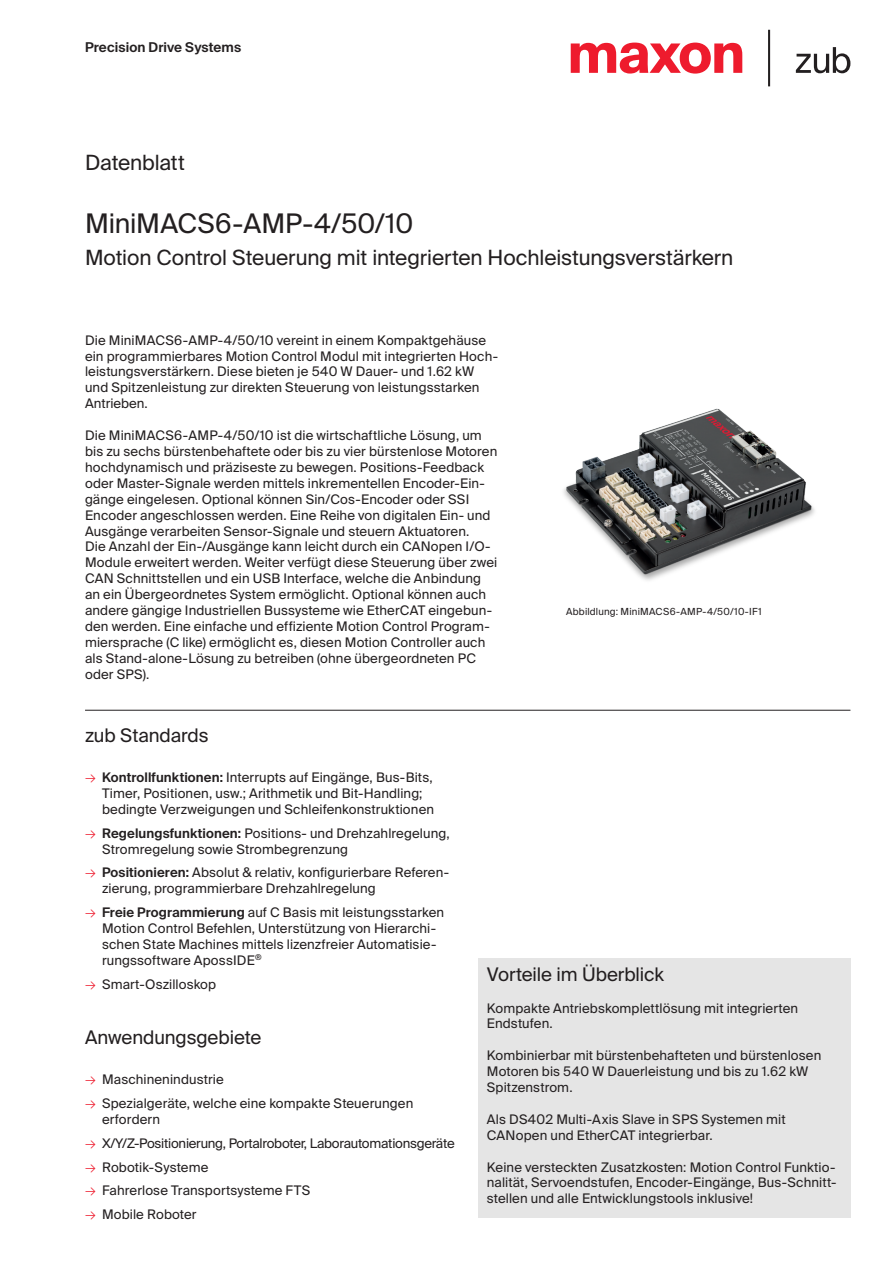
<style>
.page{position:relative;width:893px;height:1263px;background:#fff}
.page>*{position:absolute;margin:0;border:0;box-sizing:border-box;transform-origin:0 0}
.t1{font:27px "Suisse Intl";letter-spacing:-.005em;color:#231f20}
.t2{font:21px "Suisse Intl";letter-spacing:-.005em;color:#231f20}
.t3{font:18.75px "Suisse Intl";letter-spacing:-.005em;color:#231f20}
.t4{font:600 13.5px "Suisse Intl";letter-spacing:.005em;color:#231f20}
.t5{font:13.2px/15.9px "Suisse Intl";letter-spacing:.01em;color:#231f20}
.t6{font:13.2px "Suisse Intl";letter-spacing:-.02em;color:#231f20}
.t7{font:9.75px "Suisse Intl";letter-spacing:.02em;color:#231f20}
.s1{font-weight:300;color:#ee1b2d}
.s2{font-weight:600}
</style>
<div class="page">
<svg style="left:571px;top:43px;width:171px;height:31px"></svg>
<svg style="left:768px;top:30px;width:82px;height:56px"></svg>
<img style="left:563px;top:408px;width:252px;height:173px">
<div style="left:478px;top:958px;width:372px;height:259px;background:#e5e5e5"></div>
<hr style="left:85px;top:710px;width:765px;height:1px;background:#231f20">
<p class="t4" style="left:85px;top:40px;width:158px">Precision Drive Systems</p>
<h2 class="t2" style="left:85px;top:150px;width:101px">Datenblatt</h2>
<h1 class="t1" style="left:85px;top:208px;width:330px">MiniMACS6-AMP-4/50/10</h1>
<h2 class="t2" style="left:85px;top:246px;width:650px">Motion Control Steuerung mit integrierten Hochleistungsverstärkern</h2>
<p class="t5" style="left:85px;top:332px;width:414px">Die MiniMACS6-AMP-4/50/10 vereint in einem Kompaktgehäuse ein programmierbares Motion Control Modul mit integrierten Hoch&shy;leistungsverstärkern. Diese bieten je 540 W Dauer- und 1.62 kW und Spitzenleistung zur direkten Steuerung von leistungsstarken Antrieben.</p>
<p class="t5" style="left:85px;top:428px;width:414px">Die MiniMACS6-AMP-4/50/10 ist die wirtschaftliche Lösung, um bis zu sechs bürstenbehaftete oder bis zu vier bürstenlose Motoren hochdynamisch und präziseste zu bewegen. Positions-Feedback oder Master-Signale werden mittels inkrementellen Encoder-Ein&shy;gänge eingelesen. Optional können Sin/Cos-Encoder oder SSI Encoder angeschlossen werden. Eine Reihe von digitalen Ein- und Ausgänge verarbeiten Sensor-Signale und steuern Aktuatoren.<br>Die Anzahl der Ein-/Ausgänge kann leicht durch ein CANopen I/O-Module erweitert werden. Weiter verfügt diese Steuerung über zwei CAN Schnittstellen und ein USB Interface, welche die Anbindung an ein Übergeordnetes System ermöglicht. Optional können auch andere gängige Industriellen Bussysteme wie EtherCAT eingebun&shy;den werden. Eine einfache und effiziente Motion Control Program&shy;miersprache (C like) ermöglicht es, diesen Motion Controller auch als Stand-alone-Lösung zu betreiben (ohne übergeordneten PC oder SPS).</p>
<p class="t7" style="left:566px;top:606px;width:197px">Abbildlung: MiniMACS6-AMP-4/50/10-IF1</p>
<h3 class="t3" style="left:85px;top:725px;width:125px">zub Standards</h3>
<p class="t5" style="left:102px;top:769px;width:334px;text-indent:-17px"><span class="s1">→</span> <span class="s2">Kontrollfunktionen:</span> Interrupts auf Eingänge, Bus-Bits,<br>Timer, Positionen, usw.; Arithmetik und Bit-Handling; bedingte Verzweigungen und Schleifenkonstruktionen</p>
<p class="t5" style="left:102px;top:825px;width:349px;text-indent:-17px"><span class="s1">→</span> <span class="s2">Regelungsfunktionen:</span> Positions- und Drehzahlregelung,<br>Stromregelung sowie Strombegrenzung</p>
<p class="t5" style="left:102px;top:865px;width:348px;text-indent:-17px"><span class="s1">→</span> <span class="s2">Positionieren:</span> Absolut &amp; relativ, konfigurierbare Referen&shy;zierung, programmierbare Drehzahlregelung</p>
<p class="t5" style="left:102px;top:905px;width:344px;text-indent:-17px"><span class="s1">→</span> <span class="s2">Freie Programmierung</span> auf C Basis mit leistungsstarken Motion Control Befehlen, Unterstützung von Hierarchi&shy;schen State Machines mittels lizenzfreier Automatisie&shy;rungssoftware ApossIDE<sup>®</sup></p>
<p class="t5" style="left:85px;top:976px;width:133px"><span class="s1">→</span> Smart-Oszilloskop</p>
<h3 class="t3" style="left:85px;top:1027px;width:178px">Anwendungsgebiete</h3>
<p class="t5" style="left:85px;top:1071px;width:140px"><span class="s1">→</span> Maschinenindustrie</p>
<p class="t5" style="left:102px;top:1095px;width:313px;text-indent:-17px"><span class="s1">→</span> Spezialgeräte, welche eine kompakte Steuerungen erfordern</p>
<p class="t6" style="left:85px;top:1135px;width:371px"><span class="s1">→</span> X/Y/Z-Positionierung, Portalroboter, Laborautomationsgeräte</p>
<p class="t5" style="left:85px;top:1159px;width:125px"><span class="s1">→</span> Robotik-Systeme</p>
<p class="t5" style="left:85px;top:1183px;width:227px"><span class="s1">→</span> Fahrerlose Transportsysteme FTS</p>
<p class="t5" style="left:85px;top:1207px;width:113px"><span class="s1">→</span> Mobile Roboter</p>
<h3 class="t3" style="left:487px;top:963px;width:179px">Vorteile im Überblick</h3>
<p class="t5" style="left:487px;top:1000px;width:313px">Kompakte Antriebskomplettlösung mit integrierten<br>Endstufen.</p>
<p class="t5" style="left:487px;top:1048px;width:336px">Kombinierbar mit bürstenbehafteten und bürstenlosen<br>Motoren bis 540 W Dauerleistung und bis zu 1.62 kW<br>Spitzenstrom.</p>
<p class="t5" style="left:487px;top:1111px;width:300px">Als DS402 Multi-Axis Slave in SPS Systemen mit<br>CANopen und EtherCAT integrierbar.</p>
<p class="t5" style="left:487px;top:1159px;width:351px;text-align:justify">Keine versteckten Zusatzkosten: Motion Control Funktio&shy;nalität, Servoendstufen, Encoder-Eingänge, Bus-Schnitt&shy;stellen und alle Entwicklungstools inklusive!</p>
</div>
